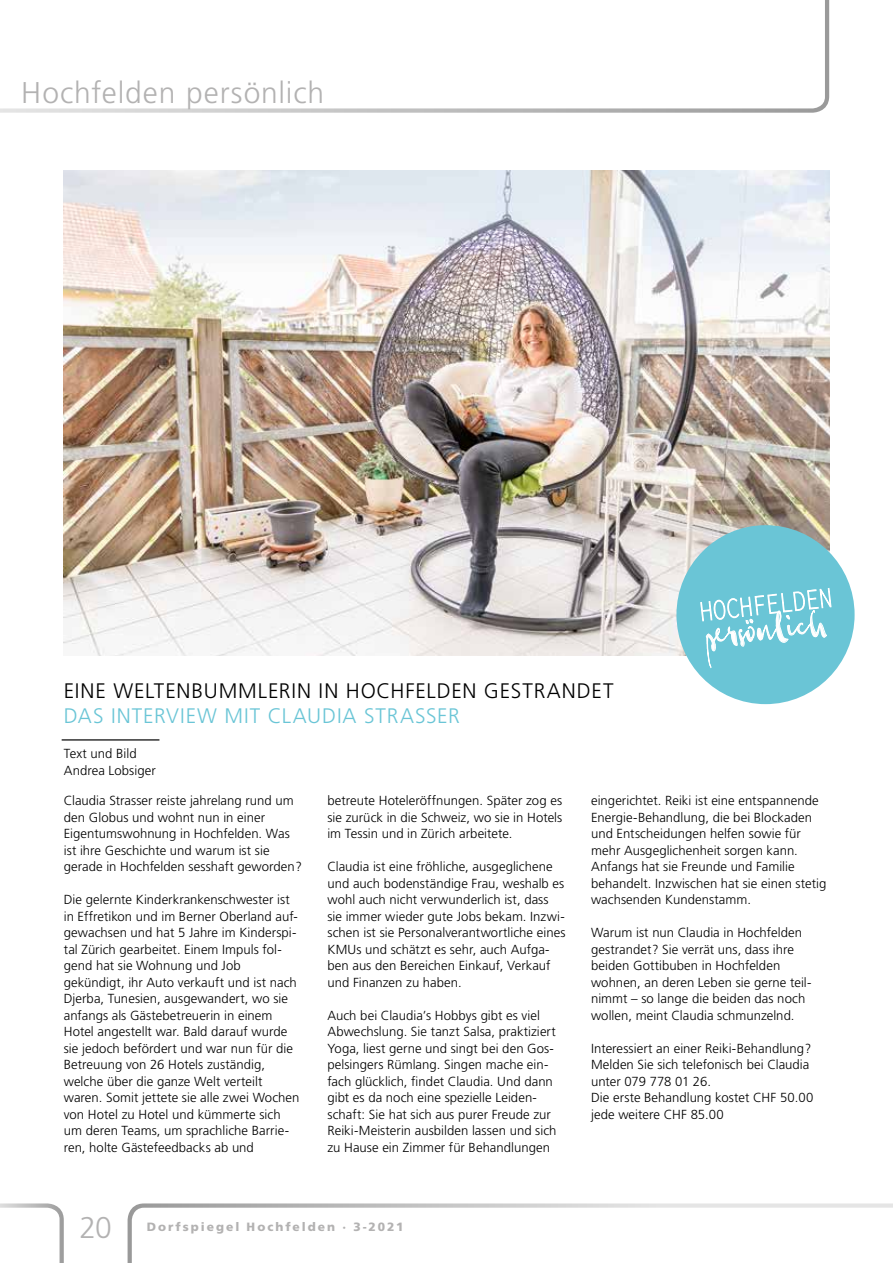
<style>
.page{position:relative;width:893px;height:1263px;background:#fff}
.page>*{position:absolute;margin:0;border:0;box-sizing:border-box;transform-origin:0 0}
.t1{font:46.65px "Gloss Drop";color:#fff;scale:.67 1}
.t2{font:300 30px "Frutiger";letter-spacing:.03em;color:#b3b2b2}
.t3{font:300 30px "Frutiger CE";color:#b3b2b2}
.t4{font:200 27.9px "Source Code Pro";color:#fff;scale:.78 1}
.t5{font:300 21px "Frutiger";letter-spacing:.04em;color:#000}
.t6{font:300 21px "Frutiger";letter-spacing:.045em;color:#6ac5d6}
.t7{font:300 13.2px/16.5px "Frutiger";letter-spacing:.005em;color:#000}
.t8{font:900 12px "Frutiger";letter-spacing:.165em;color:#b3b2b2}
</style>
<div class="page">
<svg style="left:0;top:0;width:829px;height:113px"></svg>
<svg style="left:128px;top:1203px;width:765px;height:60px"></svg>
<svg style="left:0;top:1203px;width:64px;height:60px"></svg>
<img style="left:64px;top:170px;width:765px;height:486px">
<hr style="left:62px;top:739px;width:97px;height:1px;background:#000">
<div style="left:676px;top:525px;width:179px;height:179px;background:#6ac5d6;border-radius:50%"></div>
<h2 class="t2" style="left:21px;top:75px;width:304px">Hochfelden persönlich</h2>
<h3 class="t5" style="left:64px;top:678px;width:551px">EINE WELTENBUMMLERIN IN HOCHFELDEN GESTRANDET</h3>
<h3 class="t6" style="left:64px;top:704px;width:397px">DAS INTERVIEW MIT CLAUDIA STRASSER</h3>
<p class="t7" style="left:64px;top:746px;width:94px">Text und Bild<br>Andrea Lobsiger</p>
<h3 class="t4" style="left:698px;top:591px;width:172px;rotate:-6deg">HOCHFELDEN</h3>
<h1 class="t1" style="left:703px;top:608px;width:182px;rotate:-6deg">persönlich</h1>
<p class="t7" style="left:64px;top:793px;width:240px">Claudia Strasser reiste jahrelang rund um den Globus und wohnt nun in einer Eigentumswohnung in Hochfelden. Was ist ihre Geschichte und warum ist sie gerade in Hochfelden sesshaft geworden?</p>
<p class="t7" style="left:64px;top:892px;width:237px">Die gelernte Kinderkrankenschwester ist in Effretikon und im Berner Oberland auf&shy;gewachsen und hat 5 Jahre im Kinderspi&shy;tal Zürich gearbeitet. Einem Impuls fol&shy;gend hat sie Wohnung und Job gekündigt, ihr Auto verkauft und ist nach Djerba, Tunesien, ausgewandert, wo sie anfangs als Gästebetreuerin in einem Hotel angestellt war. Bald darauf wurde sie jedoch befördert und war nun für die Betreuung von 26 Hotels zuständig, welche über die ganze Welt verteilt waren. Somit jettete sie alle zwei Wochen von Hotel zu Hotel und kümmerte sich um deren Teams, um sprachliche Barrie&shy;ren, holte Gästefeedbacks ab und</p>
<p class="t7" style="left:327px;top:793px;width:236px;text-align:justify">betreute Hoteleröffnungen. Später zog es sie zurück in die Schweiz, wo sie in Hotels im Tessin und in Zürich arbeitete.</p>
<p class="t7" style="left:327px;top:859px;width:240px">Claudia ist eine fröhliche, ausgeglichene und auch bodenständige Frau, weshalb es wohl auch nicht verwunderlich ist, dass sie immer wieder gute Jobs bekam. Inzwi&shy;schen ist sie Personalverantwortliche eines KMUs und schätzt es sehr, auch Aufga&shy;ben aus den Bereichen Einkauf, Verkauf und Finanzen zu haben.</p>
<p class="t7" style="left:327px;top:1007px;width:231px">Auch bei Claudia’s Hobbys gibt es viel Abwechslung. Sie tanzt Salsa, praktiziert Yoga, liest gerne und singt bei den Gos&shy;pelsingers Rümlang. Singen mache ein&shy;fach glücklich, findet Claudia. Und dann gibt es da noch eine spezielle Leiden&shy;schaft: Sie hat sich aus purer Freude zur Reiki-Meisterin ausbilden lassen und sich zu Hause ein Zimmer für Behandlungen</p>
<h2 class="t3" style="left:79px;top:1210px;width:34px">20</h2>
<p class="t8" style="left:147px;top:1219px;width:258px">Dorfspiegel Hochfelden · 3-2021</p>
<p class="t7" style="left:591px;top:793px;width:237px">eingerichtet. Reiki ist eine entspannende Energie-Behandlung, die bei Blockaden und Entscheidungen helfen sowie für mehr Ausgeglichenheit sorgen kann.<br>Anfangs hat sie Freunde und Familie behandelt. Inzwischen hat sie einen stetig wachsenden Kundenstamm.</p>
<p class="t7" style="left:591px;top:925px;width:222px">Warum ist nun Claudia in Hochfelden gestrandet? Sie verrät uns, dass ihre beiden Gottibuben in Hochfelden wohnen, an deren Leben sie gerne teil&shy;nimmt – so lange die beiden das noch wollen, meint Claudia schmunzelnd.</p>
<p class="t7" style="left:591px;top:1040px;width:224px">Interessiert an einer Reiki-Behandlung?<br>Melden Sie sich telefonisch bei Claudia unter 079 778 01 26.<br>Die erste Behandlung kostet CHF 50.00 jede weitere CHF 85.00</p>
</div>
